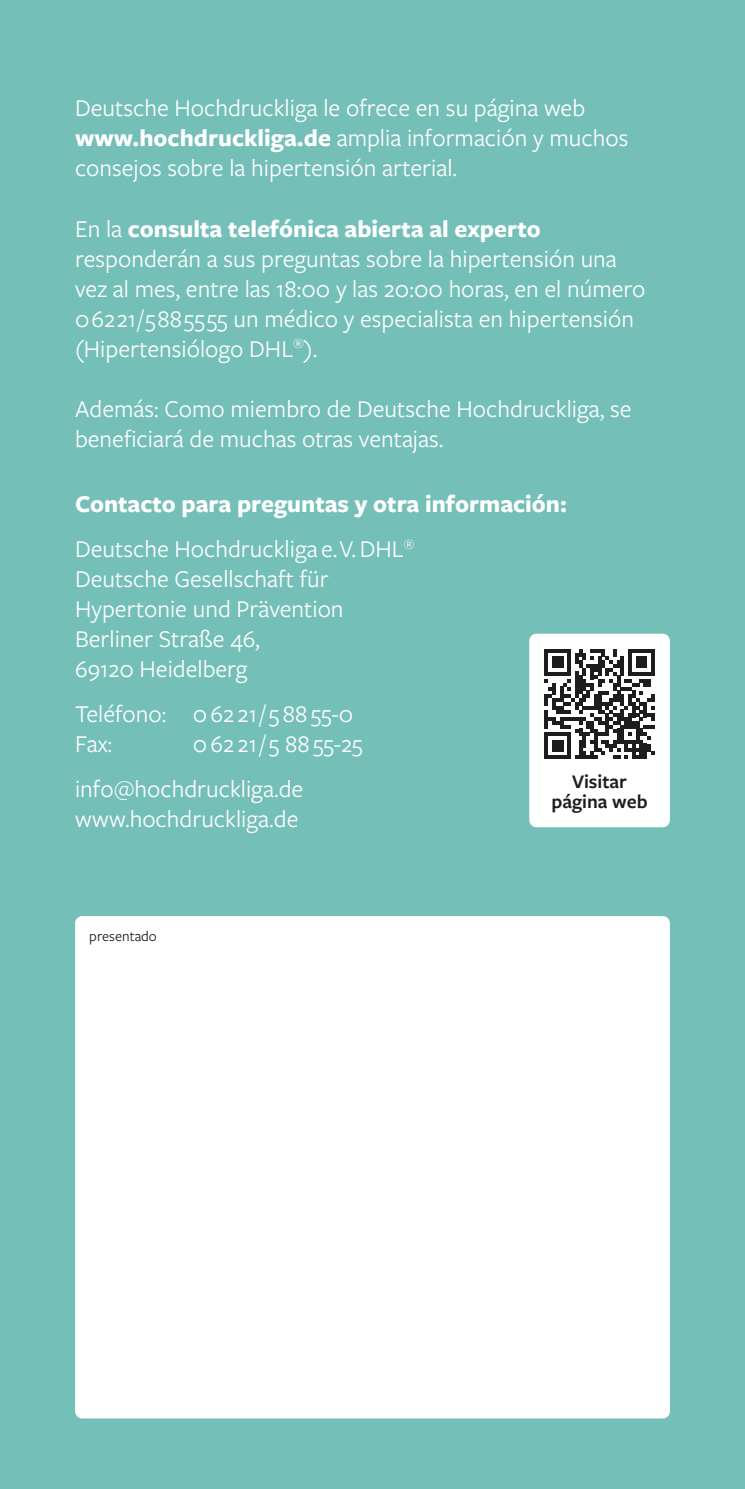
<style>
.page{position:relative;width:745px;height:1489px;background:#fff}
.page>*{position:absolute;margin:0;border:0;box-sizing:border-box;transform-origin:0 0}
.t1{font:25px/30px "Freight Sans Pro";color:#fff}
.t2{font:700 25px/45px "Freight Sans Pro";color:#fff}
.t3{font:600 20px/20px "Freight Sans Pro";color:#1d1d1b;text-align:center}
.t4{font:15px "Freight Sans Pro";color:#1d1d1b}
.s1{font-weight:700}
.s2{font-weight:400}
</style>
<div class="page">
<div style="left:0;top:0;width:744px;height:1488px;background:#74bfb7"></div>
<div style="left:75px;top:916px;width:594px;height:502px;background:#fff;border-radius:7px"></div>
<div style="left:529px;top:633px;width:140px;height:194px;background:#fff;border-radius:7px"></div>
<svg style="left:544px;top:649px;width:110px;height:110px"></svg>
<p class="t1" style="left:75px;top:92px;width:554px">Deutsche Hochdruckliga le ofrece en su página web <span class="s1">www.hochdruckliga.de</span> amplia información y muchos consejos sobre la hipertensión arterial.</p>
<p class="t1" style="left:75px;top:212px;width:571px">En la <span class="s1">consulta telefónica abierta al experto </span>responderán a sus preguntas sobre la hipertensión una vez al mes, entre las 18:00 y las 20:00 horas, en el número 0 62 21 / 5 88 55 55 un médico y especialista en hipertensión (Hipertensiólogo DHL<sup>®</sup>).</p>
<p class="t1" style="left:75px;top:392px;width:557px">Además: Como miembro de Deutsche Hochdruckliga, se beneficiará de muchas otras ventajas.</p>
<p class="t2" style="left:75px;top:480px;width:493px">Contacto para preguntas y otra información:<br><span class="s2">Deutsche Hochdruckliga e. V. DHL</span><sup>®</sup></p>
<p class="t1" style="left:75px;top:563px;width:270px">Deutsche Gesellschaft für<br>Hypertonie und Prävention<br>Berliner Straße 46,<br>69120 Heidelberg</p>
<p class="t1" style="left:75px;top:698px;width:279px">Teléfono: 0 62 21 / 5 88 55-0<br>Fax:</p>
<p class="t1" style="left:75px;top:720px;width:289px;line-height:45px;text-indent:118px">0 62 21 / 5 88 55-25 info@hochdruckliga.de</p>
<p class="t1" style="left:75px;top:803px;width:225px">www.hochdruckliga.de</p>
<p class="t3" style="left:551px;top:770px;width:97px">Visitar página web</p>
<p class="t4" style="left:89px;top:925px;width:69px">presentado</p>
</div>
